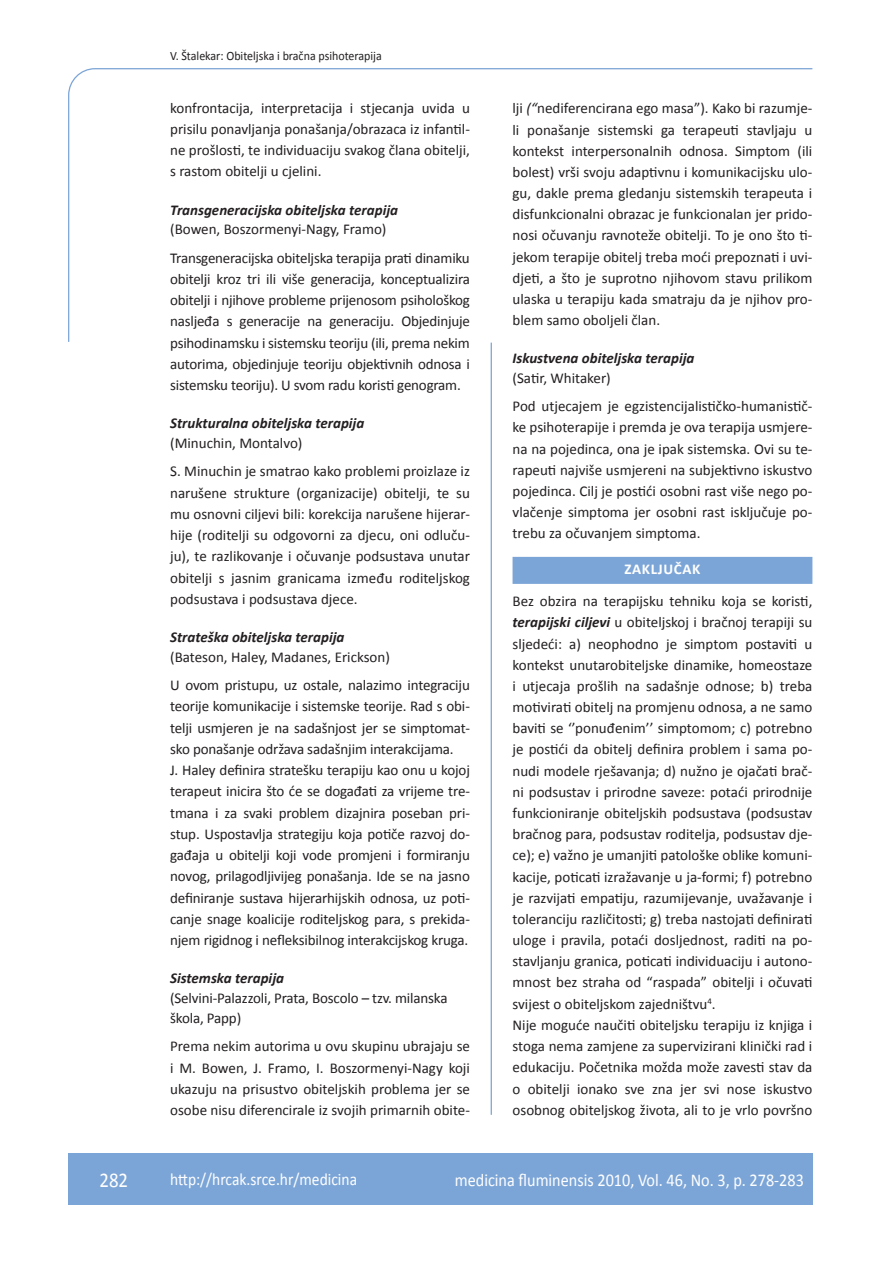
<style>
.page{position:relative;width:889px;height:1268px;background:#fff}
.page>*{position:absolute;margin:0;border:0;box-sizing:border-box;transform-origin:0 0}
.t1{font:21px "Calibri";color:#fff;scale:.9 1}
.t2{font:18px "Calibri";color:#fff;scale:.9 1}
.t3{font:17.25px "Calibri";color:#fff;scale:.9 1}
.t4{font:15px/21.1px "Calibri";color:#231f20}
.t5{font:italic 700 15px "Calibri";color:#231f20}
.t6{font:700 15px "Calibri";letter-spacing:.04em;color:#fff}
.t7{font:12.75px "Calibri";color:#231f20;scale:.94 1}
.s1{font-style:italic}
.s2{font-weight:700;font-style:italic}
</style>
<div class="page">
<svg style="left:68px;top:68px;width:745px;height:274px"></svg>
<hr style="left:490px;top:342px;width:2px;height:772px;background:#7ca5d7">
<div style="left:68px;top:1152px;width:744px;height:51px;background:#7ca5d7"></div>
<div style="left:512px;top:556px;width:300px;height:27px;background:#7ca5d7"></div>
<p class="t7" style="left:170px;top:47px;width:227px">V. Štalekar: Obiteljska i bračna psihoterapija</p>
<p class="t4" style="left:170px;top:97px;width:301px;text-align:justify">konfrontacija, interpretacija i stjecanja uvida u prisilu ponavljanja ponašanja/obrazaca iz infantil&shy;ne prošlosti, te individuaciju svakog člana obitelji, s rastom obitelji u cjelini.</p>
<p class="t5" style="left:170px;top:200px;width:229px">Transgeneracijska obiteljska terapija</p>
<p class="t4" style="left:170px;top:214px;width:301px;line-height:28.2px">(Bowen, Boszormenyi-Nagy, Framo)<br>Transgeneracijska obiteljska terapija prati dinamiku</p>
<p class="t4" style="left:170px;top:267px;width:301px;text-align:justify">obitelji kroz tri ili više generacija, konceptualizira obitelji i njihove probleme prijenosom psihološkog nasljeđa s generacije na generaciju. Objedinjuje psihodinamsku i sistemsku teoriju (ili, prema nekim autorima, objedinjuje teoriju objektivnih odnosa i sistemsku teoriju). U svom radu koristi genogram.</p>
<p class="t5" style="left:170px;top:414px;width:196px">Strukturalna obiteljska terapija</p>
<p class="t4" style="left:170px;top:428px;width:301px;line-height:28.2px">(Minuchin, Montalvo)<br>S. Minuchin je smatrao kako problemi proizlaze iz</p>
<p class="t4" style="left:170px;top:481px;width:301px;text-align:justify">narušene strukture (organizacije) obitelji, te su mu osnovni ciljevi bili: korekcija narušene hijerar&shy;hije (roditelji su odgovorni za djecu, oni odluču&shy;ju), te razlikovanje i očuvanje podsustava unutar obitelji s jasnim granicama između roditeljskog podsustava i podsustava djece.</p>
<p class="t5" style="left:170px;top:627px;width:176px">Strateška obiteljska terapija</p>
<p class="t4" style="left:170px;top:642px;width:301px;line-height:28.2px">(Bateson, Haley, Madanes, Erickson)<br>U ovom pristupu, uz ostale, nalazimo integraciju</p>
<p class="t4" style="left:170px;top:695px;width:301px">teorije komunikacije i sistemske teorije. Rad s obi&shy;telji usmjeren je na sadašnjost jer se simptomat&shy;sko ponašanje održava sadašnjim interakcijama.<br>J. Haley definira stratešku terapiju kao onu u kojoj terapeut inicira što će se događati za vrijeme tre&shy;tmana i za svaki problem dizajnira poseban pri&shy;stup. Uspostavlja strategiju koja potiče razvoj do&shy;gađaja u obitelji koji vode promjeni i formiranju novog, prilagodljivijeg ponašanja. Ide se na jasno definiranje sustava hijerarhijskih odnosa, uz poti&shy;canje snage koalicije roditeljskog para, s prekida&shy;njem rigidnog i nefleksibilnog interakcijskog kruga.</p>
<p class="t5" style="left:170px;top:968px;width:115px">Sistemska terapija</p>
<p class="t4" style="left:170px;top:987px;width:279px;line-height:19.8px">(Selvini-Palazzoli, Prata, Boscolo – tzv. milanska škola, Papp)</p>
<p class="t4" style="left:170px;top:1034px;width:301px;text-align:justify">Prema nekim autorima u ovu skupinu ubrajaju se i M. Bowen, J. Framo, I. Boszormenyi-Nagy koji ukazuju na prisustvo obiteljskih problema jer se osobe nisu diferencirale iz svojih primarnih obite-</p>
<p class="t4" style="left:512px;top:97px;width:301px;text-align:justify">lji <span class="s1">(“</span>nediferencirana ego masa”). Kako bi razumje&shy;li ponašanje sistemski ga terapeuti stavljaju u kontekst interpersonalnih odnosa. Simptom (ili bolest) vrši svoju adaptivnu i komunikacijsku ulo&shy;gu, dakle prema gledanju sistemskih terapeuta i disfunkcionalni obrazac je funkcionalan jer prido&shy;nosi očuvanju ravnoteže obitelji. To je ono što ti&shy;jekom terapije obitelj treba moći prepoznati i uvi&shy;djeti, a što je suprotno njihovom stavu prilikom ulaska u terapiju kada smatraju da je njihov pro&shy;blem samo oboljeli član.</p>
<p class="t5" style="left:512px;top:349px;width:183px">Iskustvena obiteljska terapija</p>
<p class="t4" style="left:512px;top:363px;width:301px;line-height:28.2px">(Satir, Whitaker)<br>Pod utjecajem je egzistencijalističko-humanistič-</p>
<p class="t4" style="left:512px;top:416px;width:301px;text-align:justify">ke psihoterapije i premda je ova terapija usmjere&shy;na na pojedinca, ona je ipak sistemska. Ovi su te&shy;rapeuti najviše usmjereni na subjektivno iskustvo pojedinca. Cilj je postići osobni rast više nego po&shy;vlačenje simptoma jer osobni rast isključuje po&shy;trebu za očuvanjem simptoma.</p>
<p class="t6" style="left:624px;top:559px;width:77px">ZAKLJUČAK</p>
<p class="t4" style="left:512px;top:590px;width:301px">Bez obzira na terapijsku tehniku koja se koristi, <span class="s2">terapijski ciljevi</span> u obiteljskoj i bračnoj terapiji su sljedeći: a) neophodno je simptom postaviti u kontekst unutarobiteljske dinamike, homeostaze i utjecaja prošlih na sadašnje odnose; b) treba motivirati obitelj na promjenu odnosa, a ne samo baviti se ‘’ponuđenim’’ simptomom; c) potrebno je postići da obitelj definira problem i sama po&shy;nudi modele rješavanja; d) nužno je ojačati brač&shy;ni podsustav i prirodne saveze: potaći prirodnije funkcioniranje obiteljskih podsustava (podsustav bračnog para, podsustav roditelja, podsustav dje&shy;ce); e) važno je umanjiti patološke oblike komuni&shy;kacije, poticati izražavanje u ja-formi; f) potrebno je razvijati empatiju, razumijevanje, uvažavanje i toleranciju različitosti; g) treba nastojati definirati uloge i pravila, potaći dosljednost, raditi na po&shy;stavljanju granica, poticati individuaciju i autono&shy;mnost bez straha od “raspada” obitelji i očuvati svijest o obiteljskom zajedništvu<sup>4</sup>.<br>Nije moguće naučiti obiteljsku terapiju iz knjiga i stoga nema zamjene za supervizirani klinički rad i edukaciju. Početnika možda može zavesti stav da o obitelji ionako sve zna jer svi nose iskustvo osobnog obiteljskog života, ali to je vrlo površno</p>
<h1 class="t1" style="left:99px;top:1166px;width:33px">282</h1>
<p class="t3" style="left:170px;top:1167px;width:209px">http://hrcak.srce.hr/medicina</p>
<p class="t2" style="left:455px;top:1168px;width:389px">medicina fluminensis 2010, Vol. 46, No. 3, p. 278-283</p>
</div>
